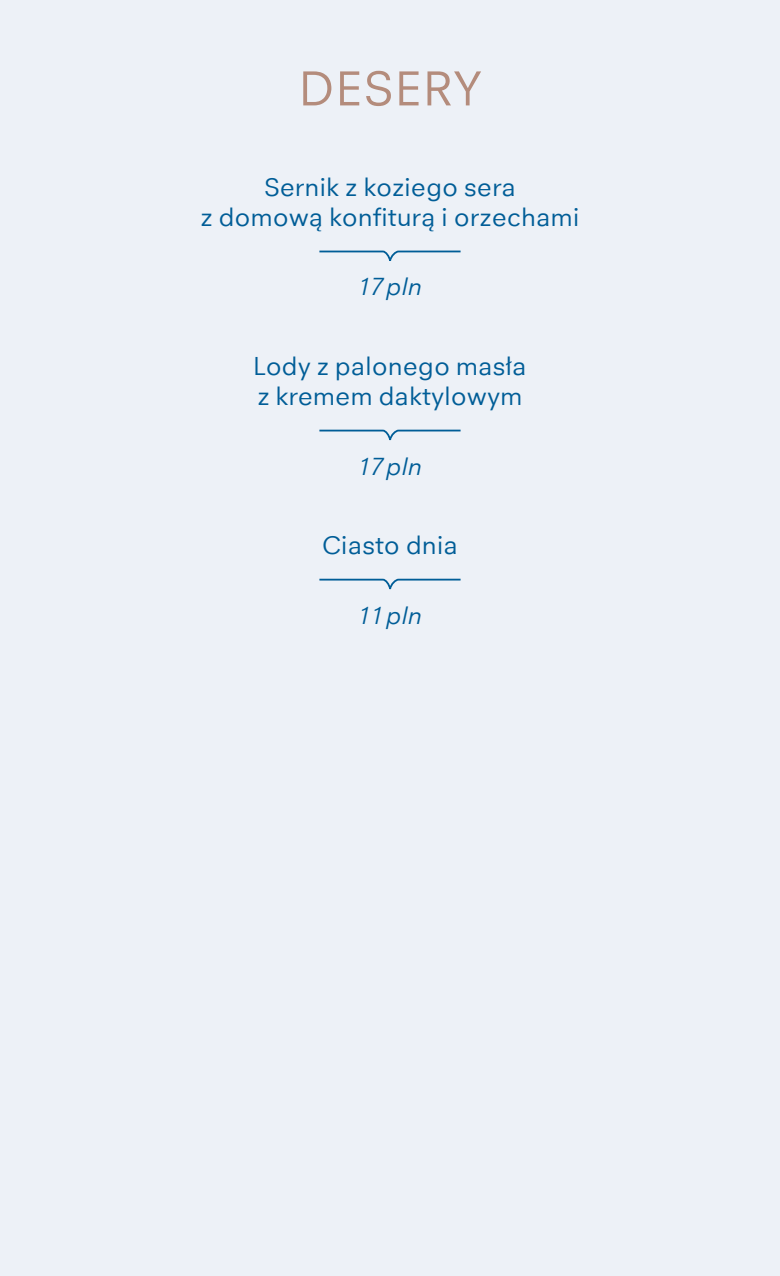
<style>
.page{position:relative;width:780px;height:1276px;background:#edf1f7}
.page>*{position:absolute;margin:0;border:0;box-sizing:border-box;transform-origin:0 0}
.t1{font:50px "Neuzeit Office";letter-spacing:.02em;color:#b48c7c}
.t2{font:26.25px/30px "Neuzeit Office";letter-spacing:-.005em;color:#005d97;text-align:center}
.t3{font:italic 25px "Neuzeit Office";letter-spacing:-.005em;color:#005d97}
</style>
<div class="page">
<svg style="left:319px;top:250px;width:142px;height:11px"></svg>
<svg style="left:319px;top:429px;width:142px;height:12px"></svg>
<svg style="left:319px;top:578px;width:142px;height:12px"></svg>
<h1 class="t1" style="left:298px;top:70px;width:185px">DESERY</h1>
<p class="t2" style="left:200px;top:175px;width:380px">Sernik z koziego sera<br>z domową konfiturą i orzechami</p>
<p class="t3" style="left:358px;top:278px;width:66px">17pln</p>
<p class="t2" style="left:253px;top:354px;width:275px;text-align:left">Lody z palonego masła z kremem daktylowym</p>
<p class="t3" style="left:358px;top:457px;width:66px">17pln</p>
<p class="t2" style="left:322px;top:533px;width:137px">Ciasto dnia</p>
<p class="t3" style="left:358px;top:606px;width:66px">11pln</p>
</div>
